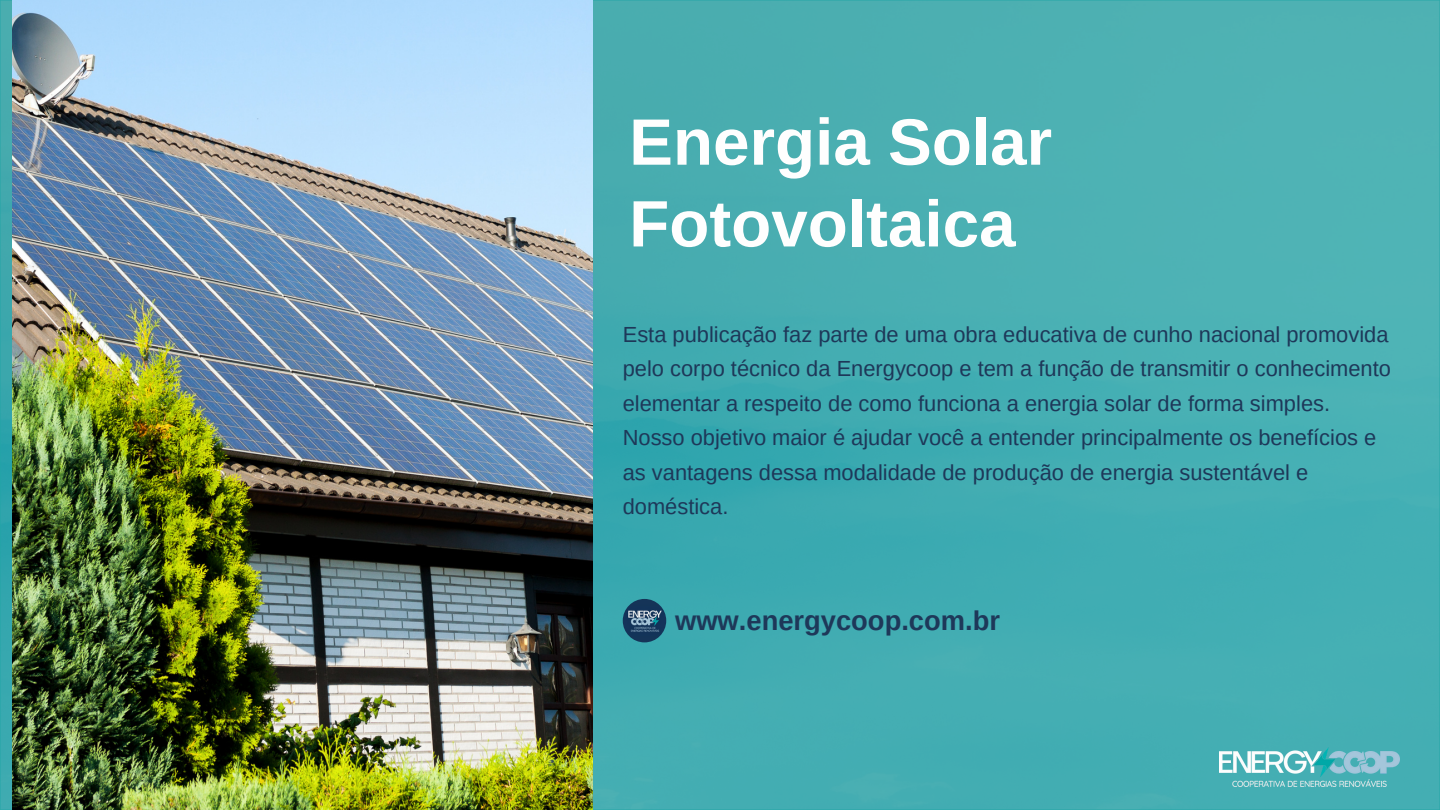
<style>
.page{position:relative;width:1440px;height:810px;background:#45aeb3}
.page>*{position:absolute;margin:0;border:0;box-sizing:border-box;transform-origin:0 0}
.t1{font:700 65.6px/81.8px "Arimo";color:#fefefe}
.t2{font:700 27.3px "Arimo";color:#1e3859}
.t3{font:21.9px/34.5px "Arimo";color:#1e3859}
</style>
<div class="page">
<img style="left:1219px;top:747px;width:180px;height:39px">
<img style="left:623px;top:599px;width:43px;height:43px;border-radius:50%">
<img style="left:12px;top:0;width:580px;height:810px">
<p class="t1" style="left:629px;top:101px;width:424px">Energia Solar<br>Fotovoltaica</p>
<p class="t3" style="left:623px;top:317px;width:770px">Esta publicação faz parte de uma obra educativa de cunho nacional promovida pelo corpo técnico da Energycoop e tem a função de transmitir o conhecimento elementar a respeito de como funciona a energia solar de forma simples.<br>Nosso objetivo maior é ajudar você a entender principalmente os benefícios e as vantagens dessa modalidade de produção de energia sustentável e doméstica.</p>
<p class="t2" style="left:675px;top:605px;width:326px">www.energycoop.com.br</p>
</div>
